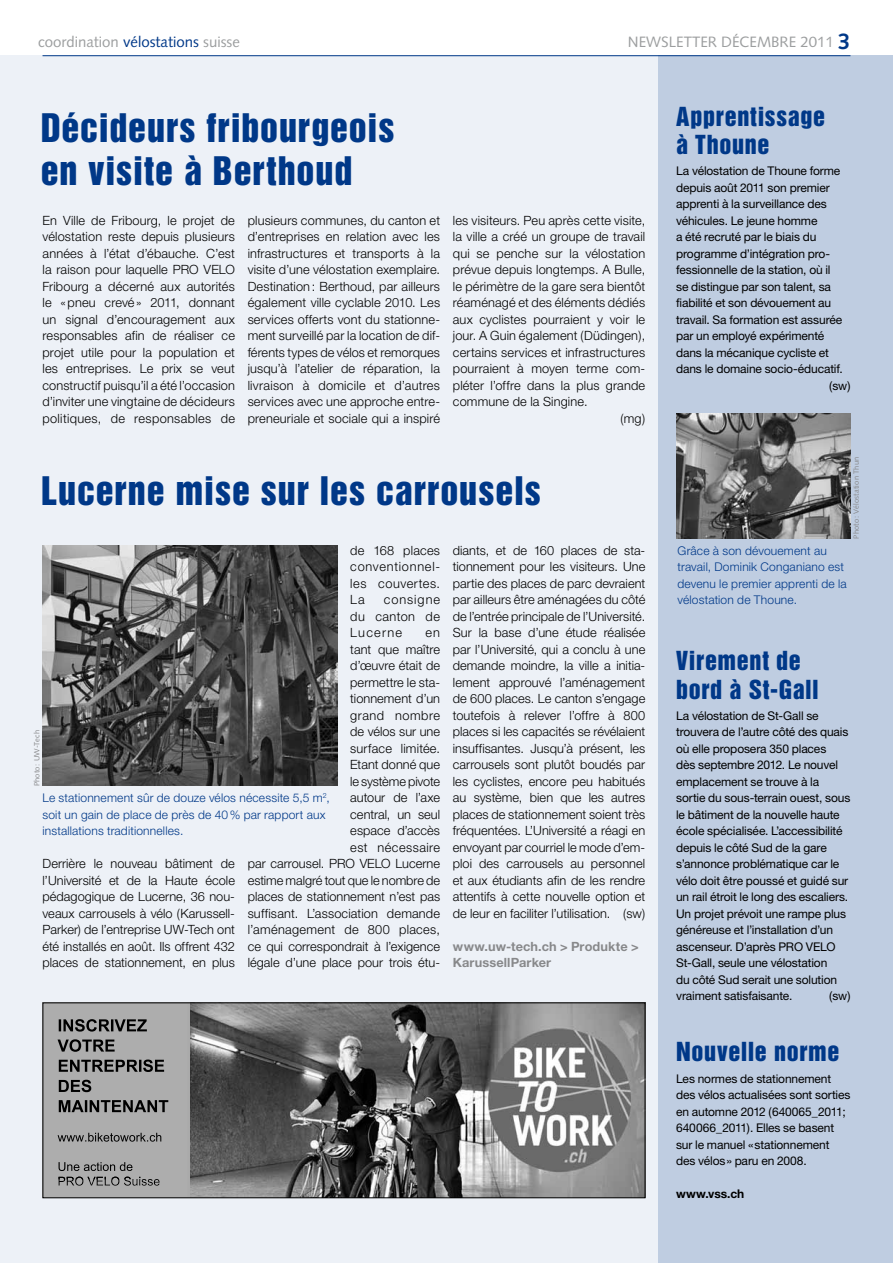
<style>
.page{position:relative;width:893px;height:1263px;background:#fff}
.page>*{position:absolute;margin:0;border:0;box-sizing:border-box;transform-origin:0 0}
.t1{font:36px/43.2px "Helvetica Inserat";letter-spacing:.025em;color:#003888}
.t2{font:24px/28.8px "Helvetica Inserat";letter-spacing:.025em;color:#003888}
.t3{font:15px "Syntax";color:#9c9e9f}
.t4{font:300 12.75px/16.5px "Helvetica Neue";letter-spacing:.01em;color:#000;text-align:justify}
.t5{font:700 12.75px/16.5px "Helvetica Neue";letter-spacing:.01em;color:#87888a}
.t6{font:12px/16.5px "Helvetica Neue";letter-spacing:-.01em;color:#000}
.t7{font:300 12px/16.5px "Helvetica Neue";letter-spacing:.015em;color:#003888}
.t8{font:700 12px "Helvetica Neue";color:#000}
.t9{font:7.5px "Syntax";letter-spacing:.02em;color:#87888a}
.s1{color:#003888}
.s2{font-weight:700;font-size:22.5px;color:#003888}
</style>
<div class="page">
<div style="left:0;top:56px;width:893px;height:1207px;background:#edf1f7"></div>
<div style="left:658px;top:56px;width:235px;height:1207px;background:#bfcde1"></div>
<hr style="left:43px;top:55px;width:807px;height:1px;background:#003888">
<img style="left:190px;top:1004px;width:453px;height:192px">
<img style="left:45px;top:1004px;width:145px;height:192px">
<div style="left:43px;top:1002px;width:602px;height:196px;border:1px solid #000"></div>
<img style="left:43px;top:546px;width:295px;height:240px">
<img style="left:676px;top:414px;width:174px;height:124px">
<p class="t3" style="left:38px;top:33px;width:203px">coordination <span class="s1">vélostations</span> suisse</p>
<p class="t3" style="left:628px;top:33px;width:224px">Newsletter Décembre 2011 <span class="s2">3</span></p>
<h1 class="t1" style="left:41px;top:107px;width:355px">Décideurs fribourgeois en visite à Berthoud</h1>
<p class="t4" style="left:43px;top:211px;width:194px">En Ville de Fribourg, le projet de vélostation reste depuis plusieurs années à l’état d’ébauche. C’est la raison pour laquelle PRO VELO Fribourg a décerné aux autorités le «pneu crevé» 2011, donnant un signal d’encouragement aux responsables afin de réaliser ce projet utile pour la population et les entreprises. Le prix se veut constructif puisqu’il a été l’occasion d’inviter une vingtaine de décideurs politiques, de responsables de</p>
<p class="t4" style="left:248px;top:211px;width:194px">plusieurs communes, du canton et d’entreprises en relation avec les infrastructures et transports à la visite d’une vélostation exemplaire.<br>Destination: Berthoud, par ailleurs également ville cyclable 2010. Les services offerts vont du stationne&shy;ment surveillé par la location de dif&shy;férents types de vélos et remorques jusqu’à l’atelier de réparation, la livraison à domicile et d’autres services avec une approche entre&shy;preneuriale et sociale qui a inspiré</p>
<p class="t4" style="left:453px;top:211px;width:194px">les visiteurs. Peu après cette visite,</p>
<p class="t4" style="left:453px;top:228px;width:194px">la ville a créé un groupe de travail</p>
<p class="t4" style="left:453px;top:244px;width:194px">qui se penche sur la vélostation</p>
<p class="t4" style="left:453px;top:261px;width:194px">prévue depuis longtemps. A Bulle,</p>
<p class="t4" style="left:453px;top:277px;width:194px">le périmètre de la gare sera bientôt</p>
<p class="t4" style="left:453px;top:294px;width:194px">réaménagé et des éléments dédiés</p>
<p class="t4" style="left:453px;top:310px;width:194px">aux cyclistes pourraient y voir le</p>
<p class="t4" style="left:453px;top:327px;width:194px">jour. A Guin également (Düdingen),</p>
<p class="t4" style="left:453px;top:343px;width:194px">certains services et infrastructures</p>
<p class="t4" style="left:453px;top:360px;width:194px">pourraient à moyen terme com-</p>
<p class="t4" style="left:453px;top:376px;width:194px">pléter l’offre dans la plus grande</p>
<p class="t4" style="left:453px;top:393px;width:136px">commune de la Singine.</p>
<p class="t4" style="left:620px;top:409px;width:26px">(mg)</p>
<h1 class="t1" style="left:41px;top:470px;width:501px">Lucerne mise sur les carrousels</h1>
<p class="t4" style="left:350px;top:541px;width:91px">de 168 places conventionnel&shy;les couvertes.<br>La</p>
<p class="t4" style="left:350px;top:591px;width:91px;text-indent:34px">consigne du canton de Lucerne</p>
<p class="t4" style="left:248px;top:624px;width:194px;text-align:right">en<br>tant que maître<br>d’œuvre était de<br>permettre le sta-<br>tionnement d’un<br>grand nombre<br>de vélos sur une<br>surface limitée.<br>Etant donné que<br>le système pivote<br>autour de l’axe<br>central, un seul<br>espace d’accès<br>est nécessaire<br>par carrousel. PRO VELO Lucerne estime malgré tout que le nombre de places de stationnement n’est pas suffisant. L’association demande l’aménagement de 800 places, ce qui correspondrait à l’exigence légale d’une place pour trois étu-</p>
<p class="t9" style="left:33px;top:786px;width:58px;rotate:-90deg">Photo : UW-Tech</p>
<p class="t7" style="left:43px;top:789px;width:289px">Le stationnement sûr de douze vélos nécessite 5,5 m<sup>2</sup>, soit un gain de place de près de 40% par rapport aux installations traditionnelles.</p>
<p class="t4" style="left:43px;top:855px;width:194px;text-align:left">Derrière le nouveau bâtiment de l’Université et de la Haute école pédagogique de Lucerne, 36 nou&shy;veaux carrousels à vélo (Karussell-Parker) de l’entreprise UW-Tech ont été installés en août. Ils offrent 432 places de stationnement, en plus</p>
<p class="t4" style="left:453px;top:541px;width:194px">diants, et de 160 places de sta&shy;tionnement pour les visiteurs. Une partie des places de parc devraient par ailleurs être aménagées du côté de l’entrée principale de l’Université.<br>Sur la base d’une étude réalisée par l’Université, qui a conclu à une demande moindre, la ville a initia&shy;lement approuvé l’aménagement de 600 places. Le canton s’engage toutefois à relever l’offre à 800 places si les capacités se révélaient insuffisantes. Jusqu’à présent, les carrousels sont plutôt boudés par les cyclistes, encore peu habitués au système, bien que les autres places de stationnement soient très fréquentées. L’Université a réagi en envoyant par courriel le mode d’em&shy;ploi des carrousels au personnel et aux étudiants afin de les rendre attentifs à cette nouvelle option et de leur en faciliter l’utilisation. (sw)</p>
<p class="t5" style="left:453px;top:937px;width:187px">www.uw-tech.ch &gt; Produkte &gt;<br>KarussellParker</p>
<h2 class="t2" style="left:676px;top:102px;width:151px">Apprentissage à Thoune</h2>
<p class="t6" style="left:676px;top:162px;width:166px">La vélostation de Thoune forme</p>
<p class="t6" style="left:676px;top:179px;width:155px">depuis août 2011 son premier</p>
<p class="t6" style="left:676px;top:195px;width:152px">apprenti à la surveillance des</p>
<p class="t6" style="left:676px;top:212px;width:143px">véhicules. Le jeune homme</p>
<p class="t6" style="left:676px;top:228px;width:142px">a été recruté par le biais du</p>
<p class="t6" style="left:676px;top:245px;width:156px">programme d’intégration pro-</p>
<p class="t6" style="left:676px;top:261px;width:156px">fessionnelle de la station, où il</p>
<p class="t6" style="left:676px;top:278px;width:156px">se distingue par son talent, sa</p>
<p class="t6" style="left:676px;top:294px;width:157px">fiabilité et son dévouement au</p>
<p class="t6" style="left:676px;top:311px;width:168px">travail. Sa formation est assurée</p>
<p class="t6" style="left:676px;top:327px;width:150px">par un employé expérimenté</p>
<p class="t6" style="left:676px;top:344px;width:154px">dans la mécanique cycliste et</p>
<p class="t6" style="left:676px;top:360px;width:168px">dans le domaine socio-éducatif.</p>
<p class="t6" style="left:829px;top:377px;width:23px">(sw)</p>
<p class="t9" style="left:852px;top:539px;width:83px;rotate:-90deg">Photo : Vélostation Thun</p>
<p class="t7" style="left:677px;top:542px;width:171px">Grâce à son dévouement au travail, Dominik Conganiano est devenu le premier apprenti de la vélostation de Thoune.</p>
<h2 class="t2" style="left:676px;top:647px;width:144px">Virement de bord à St-Gall</h2>
<p class="t6" style="left:676px;top:707px;width:176px">La vélostation de St-Gall se trouvera de l’autre côté des quais où elle proposera 350 places<br>dès septembre 2012. Le nouvel emplacement se trouve à la sortie du sous-terrain ouest, sous le bâtiment de la nouvelle haute école spécialisée. L’accessibilité depuis le côté Sud de la gare s’annonce problématique car le vélo doit être poussé et guidé sur un rail étroit le long des escaliers.<br>Un projet prévoit une rampe plus généreuse et l’installation d’un ascenseur. D’après PRO VELO<br>St-Gall, seule une vélostation<br>du côté Sud serait une solution vraiment satisfaisante.</p>
<p class="t6" style="left:829px;top:987px;width:23px">(sw)</p>
<h2 class="t2" style="left:676px;top:1038px;width:165px">Nouvelle norme</h2>
<p class="t6" style="left:676px;top:1070px;width:176px">Les normes de stationnement des vélos actualisées sont sorties en automne 2012 (640065_2011;<br>640066_2011). Elles se basent sur le manuel «stationnement des vélos» paru en 2008.</p>
<p class="t8" style="left:676px;top:1186px;width:70px">www.vss.ch</p>
</div>
